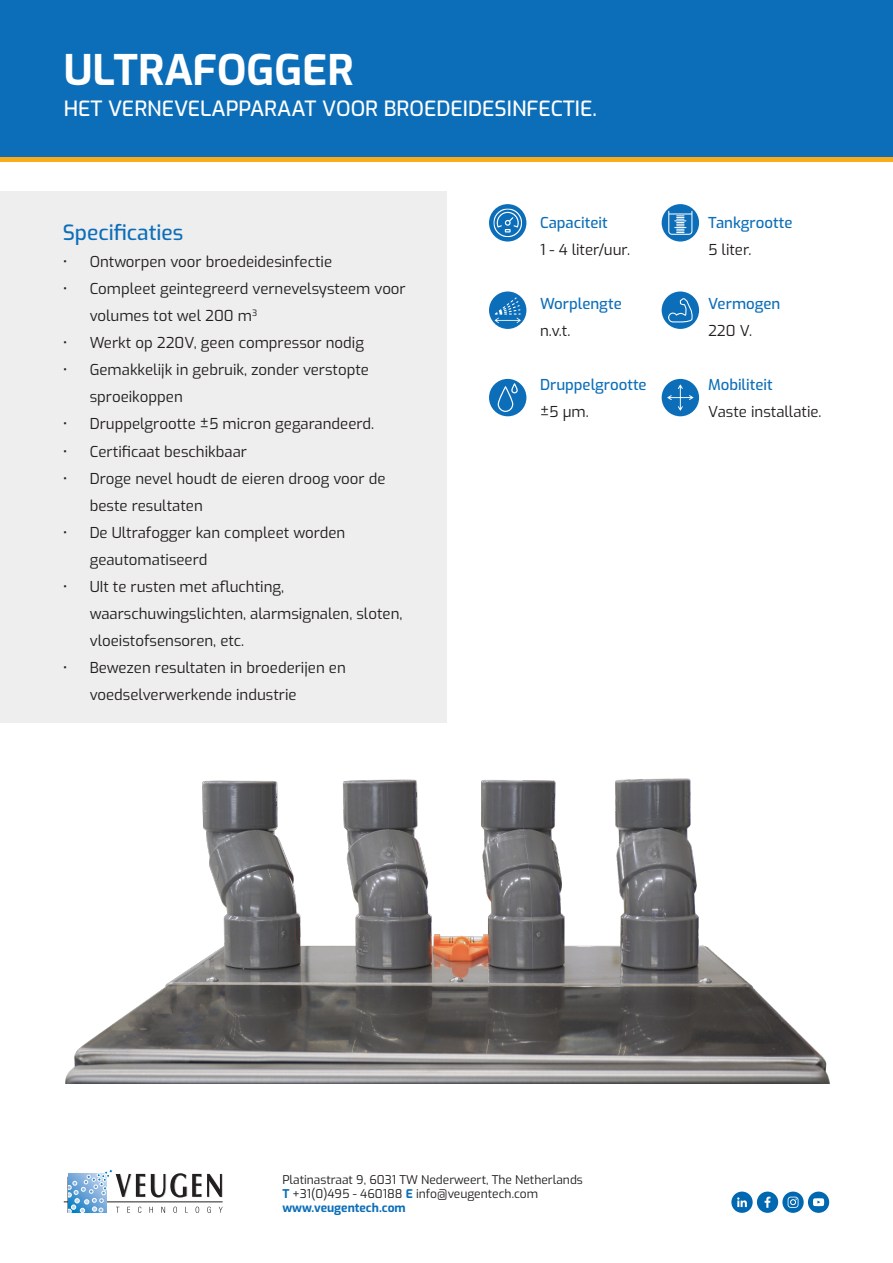
<style>
.page{position:relative;width:893px;height:1263px;background:#fff}
.page>*{position:absolute;margin:0;border:0;box-sizing:border-box;transform-origin:0 0}
.t1{font:700 42px "Exo";color:#fff}
.t2{font:500 21px "Exo";color:#fff}
.t3{font:500 21px "Exo";color:#0c6eb8}
.t4{font:15px/27px "Exo";color:#231f20}
.t5{font:500 15px "Exo";color:#0c6eb8}
.t6{font:12px "Exo";color:#231f20}
.t7{font:700 12px "Exo";color:#0c6eb8}
.s1{font-weight:700;color:#0c6eb8}
</style>
<div class="page">
<div style="left:0;top:0;width:893px;height:157px;background:#0c6eb8"></div>
<div style="left:0;top:157px;width:893px;height:5px;background:#faab1a"></div>
<hr style="left:64px;top:1201px;width:159px;height:1px;background:#231f20">
<svg style="left:67px;top:1169px;width:156px;height:44px"></svg>
<svg style="left:731px;top:1191px;width:98px;height:22px"></svg>
<div style="left:489px;top:204px;width:37px;height:38px;background:#0c6eb8;border-radius:50%"></div>
<svg style="left:493px;top:208px;width:29px;height:29px"></svg>
<div style="left:489px;top:291px;width:37px;height:38px;background:#0c6eb8;border-radius:50%"></div>
<svg style="left:495px;top:297px;width:26px;height:26px"></svg>
<div style="left:489px;top:379px;width:37px;height:37px;background:#0c6eb8;border-radius:50%"></div>
<svg style="left:498px;top:383px;width:20px;height:29px"></svg>
<div style="left:662px;top:204px;width:37px;height:38px;background:#0c6eb8;border-radius:50%"></div>
<svg style="left:668px;top:211px;width:24px;height:24px"></svg>
<div style="left:662px;top:291px;width:37px;height:38px;background:#0c6eb8;border-radius:50%"></div>
<svg style="left:668px;top:298px;width:25px;height:24px"></svg>
<div style="left:662px;top:379px;width:37px;height:37px;background:#0c6eb8;border-radius:50%"></div>
<svg style="left:667px;top:385px;width:26px;height:26px"></svg>
<div style="left:0;top:191px;width:446px;height:532px;background:#eeeeef"></div>
<img style="left:65px;top:778px;width:764px;height:305px">
<p class="t1" style="left:64px;top:38px;width:291px">ULTRAFOGGER</p>
<p class="t2" style="left:64px;top:93px;width:535px">HET VERNEVELAPPARAAT VOOR BROEDEIDESINFECTIE.</p>
<p class="t3" style="left:63px;top:217px;width:122px">Specificaties</p>
<p class="t4" style="left:63px;top:248px;width:271px">• Ontworpen voor broedeidesinfectie</p>
<p class="t4" style="left:90px;top:275px;width:318px;text-indent:-27px">• Compleet geintegreerd vernevelsysteem voor volumes tot wel 200 m<sup>3</sup></p>
<p class="t4" style="left:63px;top:329px;width:303px">• Werkt op 220V, geen compressor nodig</p>
<p class="t4" style="left:90px;top:356px;width:281px;text-indent:-27px">• Gemakkelijk in gebruik, zonder verstopte sproeikoppen</p>
<p class="t4" style="left:63px;top:410px;width:313px">• Druppelgrootte ±5 micron gegarandeerd.</p>
<p class="t4" style="left:63px;top:437px;width:186px">• Certificaat beschikbaar</p>
<p class="t4" style="left:90px;top:464px;width:297px;text-indent:-27px">• Droge nevel houdt de eieren droog voor de beste resultaten</p>
<p class="t4" style="left:90px;top:518px;width:257px;text-indent:-27px">• De Ultrafogger kan compleet worden geautomatiseerd</p>
<p class="t4" style="left:90px;top:572px;width:314px;text-indent:-27px">• UIt te rusten met afluchting, waarschuwingslichten, alarmsignalen, sloten, vloeistofsensoren, etc.</p>
<p class="t4" style="left:90px;top:653px;width:258px;text-indent:-27px">• Bewezen resultaten in broederijen en voedselverwerkende industrie</p>
<p class="t5" style="left:540px;top:211px;width:69px">Capaciteit</p>
<p class="t4" style="left:540px;top:235px;width:91px">1 - 4 liter/uur.</p>
<p class="t5" style="left:540px;top:292px;width:83px">Worplengte</p>
<p class="t4" style="left:540px;top:316px;width:32px">n.v.t.</p>
<p class="t5" style="left:540px;top:373px;width:108px">Druppelgrootte</p>
<p class="t4" style="left:540px;top:397px;width:50px">±5 μm.</p>
<p class="t5" style="left:708px;top:211px;width:86px">Tankgrootte</p>
<p class="t4" style="left:708px;top:235px;width:45px">5 liter.</p>
<p class="t5" style="left:708px;top:292px;width:74px">Vermogen</p>
<p class="t4" style="left:708px;top:316px;width:46px">220 V.</p>
<p class="t5" style="left:708px;top:373px;width:66px">Mobiliteit</p>
<p class="t4" style="left:708px;top:397px;width:115px">Vaste installatie.</p>
<p class="t6" style="left:282px;top:1170px;width:302px">Platinastraat 9, 6031 TW Nederweert, The Netherlands</p>
<p class="t6" style="left:282px;top:1184px;width:257px"><span class="s1">T</span> +31(0)495 - 460188 <span class="s1">E</span> info@veugentech.com</p>
<p class="t7" style="left:282px;top:1198px;width:125px">www.veugentech.com</p>
</div>
